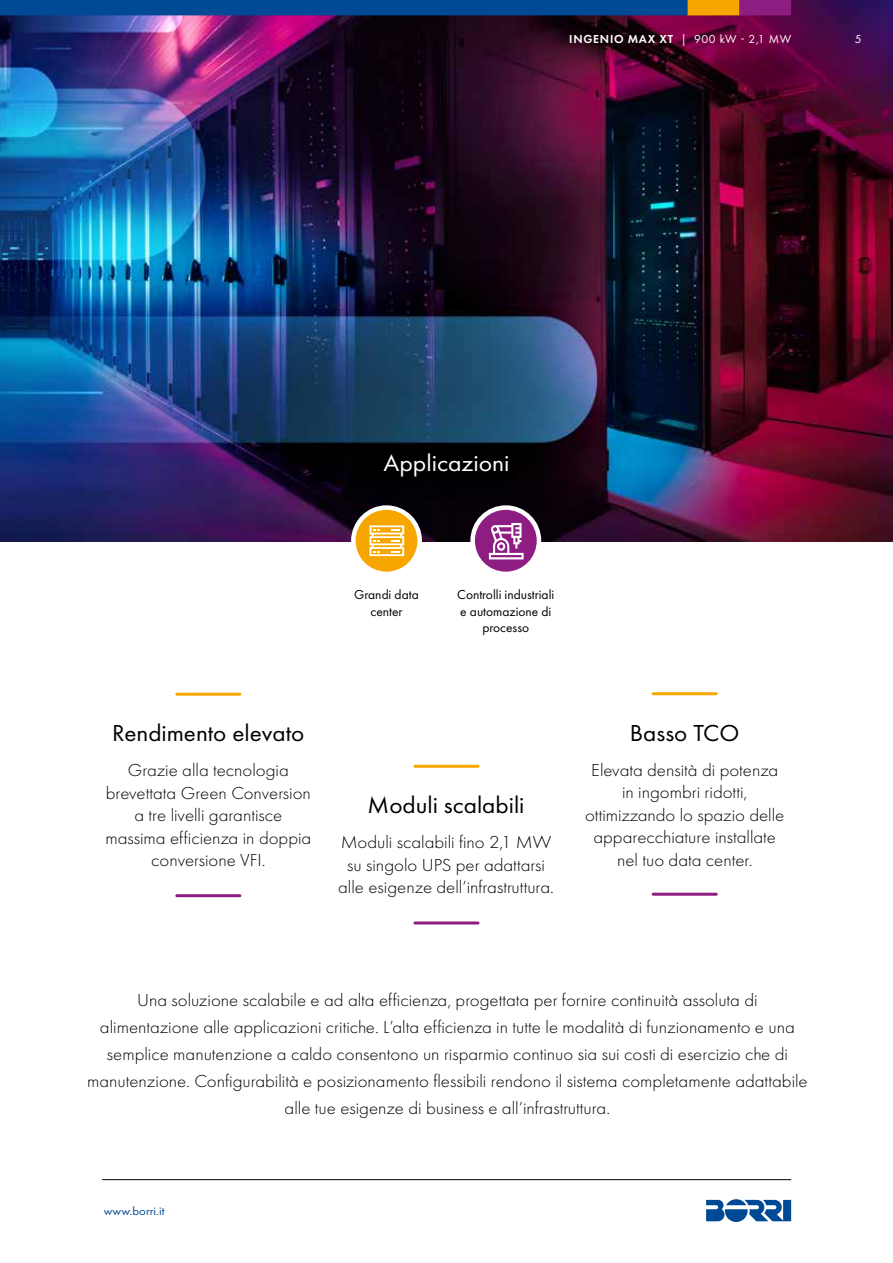
<style>
.page{position:relative;width:893px;height:1263px;background:#fff}
.page>*{position:absolute;margin:0;border:0;box-sizing:border-box;transform-origin:0 0}
.t1{font:24px "Futura PT";color:#000;scale:1.05 1}
.t2{font:24px "Futura PT";color:#fff;scale:1.07 1}
.t3{font:300 18px/22.5px "Futura PT";color:#000;text-align:center;scale:1.05 1}
.t4{font:13.5px/16.2px "Futura PT";color:#000;text-align:center}
.t5{font:600 12px "Futura PT";letter-spacing:.06em;color:#fff}
.t6{font:12px "Futura PT";color:#004994;scale:1.07 1}
.t7{font:12px "Futura PT";color:#fff}
.s1{font-weight:400}
</style>
<div class="page">
<img style="left:0;top:0;width:893px;height:541px">
<svg style="left:706px;top:1199px;width:85px;height:23px"></svg>
<svg style="left:473px;top:508px;width:66px;height:66px;background:#9e3d94"></svg>
<div style="left:470px;top:505px;width:71px;height:71px;border:4px solid #fff;border-radius:50%"></div>
<svg style="left:489px;top:523px;width:35px;height:36px"></svg>
<hr style="left:177px;top:693px;width:63px;height:3px;background:#f7a600">
<hr style="left:415px;top:765px;width:63px;height:3px;background:#f7a600">
<hr style="left:177px;top:894px;width:63px;height:3px;background:#8e1d82">
<hr style="left:415px;top:921px;width:63px;height:3px;background:#8e1d82">
<hr style="left:653px;top:692px;width:63px;height:3px;background:#f7a600">
<hr style="left:653px;top:893px;width:63px;height:3px;background:#8e1d82">
<svg style="left:0;top:0;width:791px;height:15px;background:#194c89"></svg>
<svg style="left:353px;top:508px;width:67px;height:66px;background:#f8b223"></svg>
<div style="left:351px;top:505px;width:71px;height:71px;border:4px solid #fff;border-radius:50%"></div>
<svg style="left:369px;top:525px;width:35px;height:31px"></svg>
<hr style="left:102px;top:1179px;width:689px;height:1px;background:#000">
<p class="t5" style="left:569px;top:32px;width:223px">INGENIO MAX XT <span class="s1">| 900 kW - 2,1 MW</span></p>
<p class="t7" style="left:855px;top:32px;width:8px">5</p>
<h1 class="t2" style="left:383px;top:449px;width:119px">Applicazioni</h1>
<p class="t4" style="left:354px;top:587px;width:66px">Grandi data center</p>
<p class="t4" style="left:457px;top:587px;width:99px">Controlli industriali e automazione di processo</p>
<h1 class="t1" style="left:112px;top:719px;width:184px">Rendimento elevato</h1>
<p class="t3" style="left:105px;top:759px;width:198px">Grazie alla tecnologia brevettata Green Conversion a tre livelli garantisce massima efficienza in doppia conversione VFI.</p>
<h1 class="t1" style="left:368px;top:791px;width:151px">Moduli scalabili</h1>
<p class="t3" style="left:338px;top:831px;width:207px">Moduli scalabili fino 2,1 MW su singolo UPS per adattarsi alle esigenze dell’infrastruttura.</p>
<h1 class="t1" style="left:630px;top:718px;width:106px">Basso TCO</h1>
<p class="t3" style="left:585px;top:759px;width:191px">Elevata densità di potenza in ingombri ridotti, ottimizzando lo spazio delle apparecchiature installate nel tuo data center.</p>
<p class="t3" style="left:87px;top:986px;width:688px;line-height:27px">Una soluzione scalabile e ad alta efficienza, progettata per fornire continuità assoluta di alimentazione alle applicazioni critiche. L’alta efficienza in tutte le modalità di funzionamento e una semplice manutenzione a caldo consentono un risparmio continuo sia sui costi di esercizio che di manutenzione. Configurabilità e posizionamento flessibili rendono il sistema completamente adattabile alle tue esigenze di business e all’infrastruttura.</p>
<p class="t6" style="left:104px;top:1204px;width:58px">www.borri.it</p>
</div>
